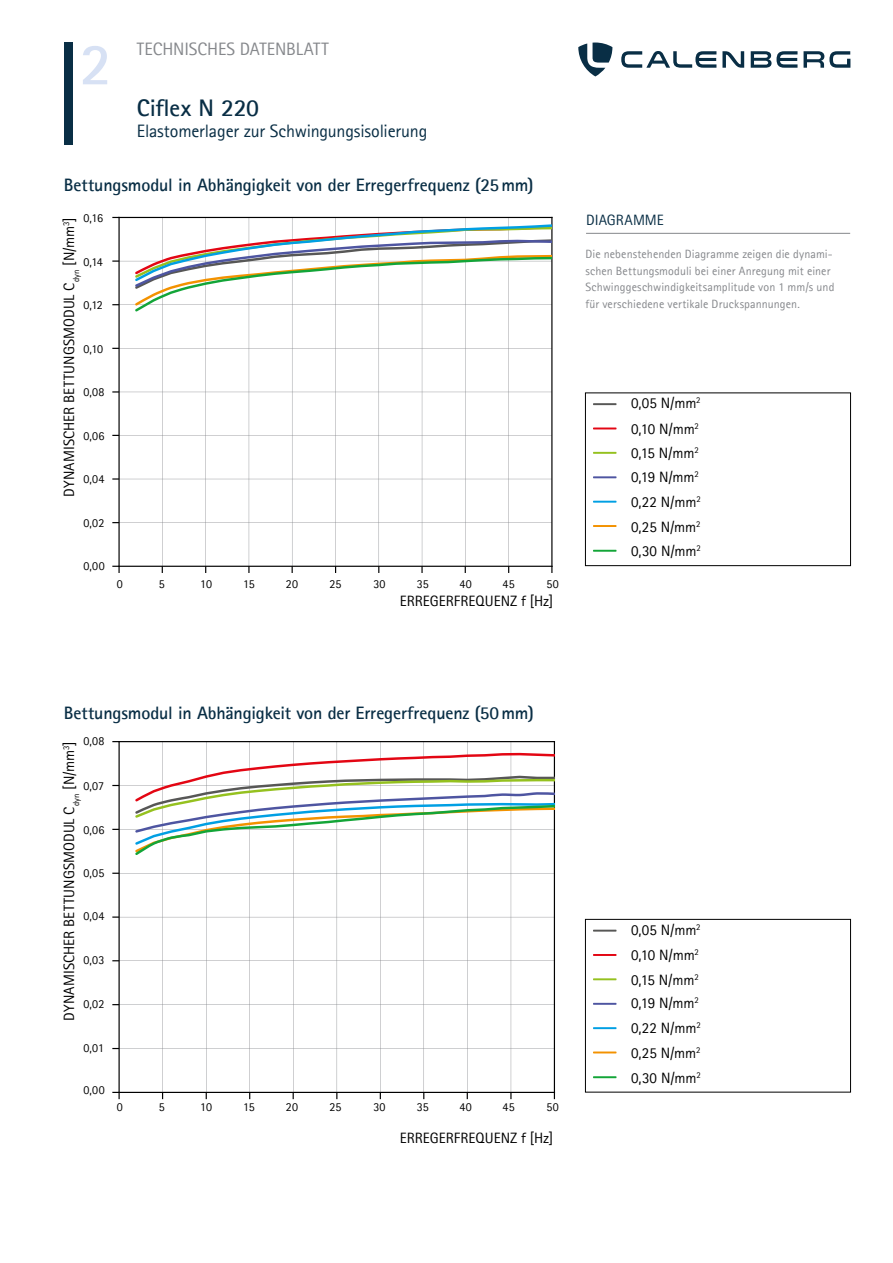
<style>
.page{position:relative;width:893px;height:1263px;background:#fff}
.page>*{position:absolute;margin:0;border:0;box-sizing:border-box;transform-origin:0 0}
.t1{font:700 59.55px "Rotis Sans Serif Pro";color:#d7e1f4}
.t2{font:700 24px "Rotis Sans Serif Pro";letter-spacing:-.015em;color:#092e45}
.t3{font:700 18px "Rotis Sans Serif Pro";letter-spacing:-.01em;color:#092e45}
.t4{font:18px "Rotis Sans Serif Pro";letter-spacing:-.01em;color:#092e45}
.t5{font:18px "Rotis Sans Serif Pro";letter-spacing:-.01em;color:#86888c}
.t6{font:15px "Rotis Sans Serif Pro";color:#000}
.t7{font:15px "Rotis Sans Serif Pro";letter-spacing:.005em;color:#092e45}
.t8{font:12px/16.5px "Rotis Sans Serif Pro";letter-spacing:.01em;color:#86888c}
.t9{font:12px "Rotis Sans Serif Pro";letter-spacing:.015em;color:#000}
</style>
<div class="page">
<div style="left:64px;top:43px;width:8px;height:102px;background:#092e45"></div>
<svg style="left:621px;top:51px;width:229px;height:17px"></svg>
<svg style="left:578px;top:43px;width:34px;height:33px"></svg>
<hr style="left:593px;top:476px;width:23px;height:2px;background:#4e55a1">
<hr style="left:593px;top:1003px;width:23px;height:2px;background:#4e55a1">
<hr style="left:593px;top:403px;width:23px;height:2px;background:#575756">
<hr style="left:593px;top:930px;width:23px;height:2px;background:#575756">
<hr style="left:593px;top:501px;width:23px;height:2px;background:#009fe3">
<hr style="left:593px;top:1027px;width:23px;height:2px;background:#009fe3">
<hr style="left:593px;top:427px;width:23px;height:2px;background:#e30613">
<hr style="left:593px;top:954px;width:23px;height:2px;background:#e30613">
<hr style="left:593px;top:525px;width:23px;height:2px;background:#f39200">
<hr style="left:593px;top:1051px;width:23px;height:2px;background:#f39200">
<hr style="left:593px;top:550px;width:23px;height:2px;background:#13a538">
<hr style="left:593px;top:1076px;width:23px;height:2px;background:#13a538">
<hr style="left:593px;top:452px;width:23px;height:2px;background:#95c11f">
<hr style="left:593px;top:978px;width:23px;height:2px;background:#95c11f">
<hr style="left:586px;top:233px;width:264px;height:1px;background:#86888c">
<div style="left:585px;top:392px;width:266px;height:174px;border:1px solid #000"></div>
<div style="left:585px;top:919px;width:266px;height:173px;border:1px solid #000"></div>
<svg style="left:120px;top:218px;width:431px;height:348px"></svg>
<hr style="left:118px;top:566px;width:434px;height:1px;background:#000">
<hr style="left:118px;top:217px;width:434px;height:1px;background:#000">
<svg style="left:421px;top:566px;width:2px;height:7px"></svg>
<svg style="left:248px;top:566px;width:2px;height:7px"></svg>
<hr style="left:551px;top:217px;width:1px;height:350px;background:#000">
<hr style="left:118px;top:217px;width:2px;height:350px;background:#000">
<svg style="left:112px;top:566px;width:8px;height:7px"></svg>
<svg style="left:112px;top:478px;width:7px;height:2px"></svg>
<svg style="left:112px;top:391px;width:7px;height:2px"></svg>
<svg style="left:112px;top:260px;width:7px;height:2px"></svg>
<svg style="left:135px;top:222px;width:417px;height:89px"></svg>
<svg style="left:120px;top:742px;width:434px;height:350px"></svg>
<hr style="left:119px;top:1092px;width:436px;height:1px;background:#000">
<hr style="left:119px;top:741px;width:436px;height:1px;background:#000">
<svg style="left:510px;top:1093px;width:2px;height:6px"></svg>
<hr style="left:554px;top:741px;width:1px;height:352px;background:#000">
<hr style="left:119px;top:741px;width:1px;height:352px;background:#000">
<svg style="left:112px;top:1092px;width:8px;height:7px"></svg>
<svg style="left:112px;top:916px;width:7px;height:2px"></svg>
<svg style="left:135px;top:753px;width:419px;height:102px"></svg>
<h1 class="t1" style="left:80px;top:26px;width:34px">2</h1>
<p class="t5" style="left:137px;top:38px;width:193px">TECHNISCHES DATENBLATT</p>
<h2 class="t2" style="left:137px;top:92px;width:124px">Ciflex N 220</h2>
<p class="t4" style="left:137px;top:121px;width:292px">Elastomerlager zur Schwingungsisolierung</p>
<p class="t3" style="left:64px;top:174px;width:471px">Bettungsmodul in Abhängigkeit von der Erregerfrequenz (25mm)</p>
<p class="t9" style="left:83px;top:211px;width:21px">0,16</p>
<p class="t6" style="left:60px;top:497px;width:281px;rotate:-90deg">DYNAMISCHER BETTUNGSMODUL C<sub>dyn</sub> [N/mm<sup>3</sup>]</p>
<p class="t9" style="left:83px;top:255px;width:21px">0,14</p>
<p class="t9" style="left:83px;top:298px;width:21px">0,12</p>
<p class="t9" style="left:83px;top:342px;width:21px">0,10</p>
<p class="t9" style="left:83px;top:385px;width:23px">0,08</p>
<p class="t9" style="left:83px;top:429px;width:23px">0,06</p>
<p class="t9" style="left:83px;top:472px;width:23px">0,04</p>
<p class="t9" style="left:83px;top:516px;width:23px">0,02</p>
<p class="t9" style="left:83px;top:559px;width:23px">0,00</p>
<p class="t9" style="left:117px;top:576px;width:7px">0</p>
<p class="t9" style="left:159px;top:576px;width:7px">5</p>
<p class="t9" style="left:200px;top:576px;width:13px">10</p>
<p class="t9" style="left:243px;top:576px;width:13px">15</p>
<p class="t9" style="left:286px;top:576px;width:14px">20</p>
<p class="t9" style="left:330px;top:576px;width:14px">25</p>
<p class="t9" style="left:373px;top:576px;width:14px">30</p>
<p class="t9" style="left:417px;top:576px;width:14px">35</p>
<p class="t9" style="left:459px;top:576px;width:14px">40</p>
<p class="t9" style="left:503px;top:576px;width:14px">45</p>
<p class="t9" style="left:546px;top:576px;width:14px">50</p>
<p class="t6" style="left:400px;top:592px;width:155px">ERREGERFREQUENZ f [Hz]</p>
<p class="t7" style="left:586px;top:212px;width:79px">DIAGRAMME</p>
<p class="t8" style="left:585px;top:246px;width:250px">Die nebenstehenden Diagramme zeigen die dynami&shy;schen Bettungsmoduli bei einer Anregung mit einer Schwinggeschwindigkeitsamplitude von 1 mm/s und für verschiedene vertikale Druckspannungen.</p>
<p class="t6" style="left:631px;top:394px;width:71px">0,05 N/mm<sup>2</sup></p>
<p class="t6" style="left:631px;top:420px;width:69px">0,10 N/mm<sup>2</sup></p>
<p class="t6" style="left:631px;top:444px;width:69px">0,15 N/mm<sup>2</sup></p>
<p class="t6" style="left:631px;top:468px;width:69px">0,19 N/mm<sup>2</sup></p>
<p class="t6" style="left:631px;top:493px;width:71px">0,22 N/mm<sup>2</sup></p>
<p class="t6" style="left:631px;top:518px;width:71px">0,25 N/mm<sup>2</sup></p>
<p class="t6" style="left:631px;top:542px;width:71px">0,30 N/mm<sup>2</sup></p>
<p class="t3" style="left:64px;top:701px;width:471px">Bettungsmodul in Abhängigkeit von der Erregerfrequenz (50mm)</p>
<p class="t9" style="left:83px;top:734px;width:23px">0,08</p>
<p class="t6" style="left:60px;top:1020px;width:281px;rotate:-90deg">DYNAMISCHER BETTUNGSMODUL C<sub>dyn</sub> [N/mm<sup>3</sup>]</p>
<p class="t9" style="left:83px;top:778px;width:22px">0,07</p>
<p class="t9" style="left:83px;top:823px;width:23px">0,06</p>
<p class="t9" style="left:83px;top:866px;width:23px">0,05</p>
<p class="t9" style="left:83px;top:909px;width:23px">0,04</p>
<p class="t9" style="left:83px;top:953px;width:23px">0,03</p>
<p class="t9" style="left:83px;top:997px;width:23px">0,02</p>
<p class="t9" style="left:83px;top:1040px;width:22px">0,01</p>
<p class="t9" style="left:83px;top:1083px;width:23px">0,00</p>
<p class="t9" style="left:117px;top:1100px;width:7px">0</p>
<p class="t9" style="left:159px;top:1100px;width:7px">5</p>
<p class="t9" style="left:200px;top:1100px;width:13px">10</p>
<p class="t9" style="left:243px;top:1100px;width:13px">15</p>
<p class="t9" style="left:286px;top:1100px;width:14px">20</p>
<p class="t9" style="left:330px;top:1100px;width:14px">25</p>
<p class="t9" style="left:373px;top:1100px;width:14px">30</p>
<p class="t9" style="left:417px;top:1100px;width:14px">35</p>
<p class="t9" style="left:459px;top:1100px;width:14px">40</p>
<p class="t9" style="left:503px;top:1100px;width:14px">45</p>
<p class="t9" style="left:546px;top:1100px;width:14px">50</p>
<p class="t6" style="left:400px;top:1129px;width:155px">ERREGERFREQUENZ f [Hz]</p>
<p class="t6" style="left:631px;top:921px;width:71px">0,05 N/mm<sup>2</sup></p>
<p class="t6" style="left:631px;top:946px;width:69px">0,10 N/mm<sup>2</sup></p>
<p class="t6" style="left:631px;top:971px;width:69px">0,15 N/mm<sup>2</sup></p>
<p class="t6" style="left:631px;top:994px;width:69px">0,19 N/mm<sup>2</sup></p>
<p class="t6" style="left:631px;top:1019px;width:71px">0,22 N/mm<sup>2</sup></p>
<p class="t6" style="left:631px;top:1044px;width:71px">0,25 N/mm<sup>2</sup></p>
<p class="t6" style="left:631px;top:1069px;width:71px">0,30 N/mm<sup>2</sup></p>
</div>
